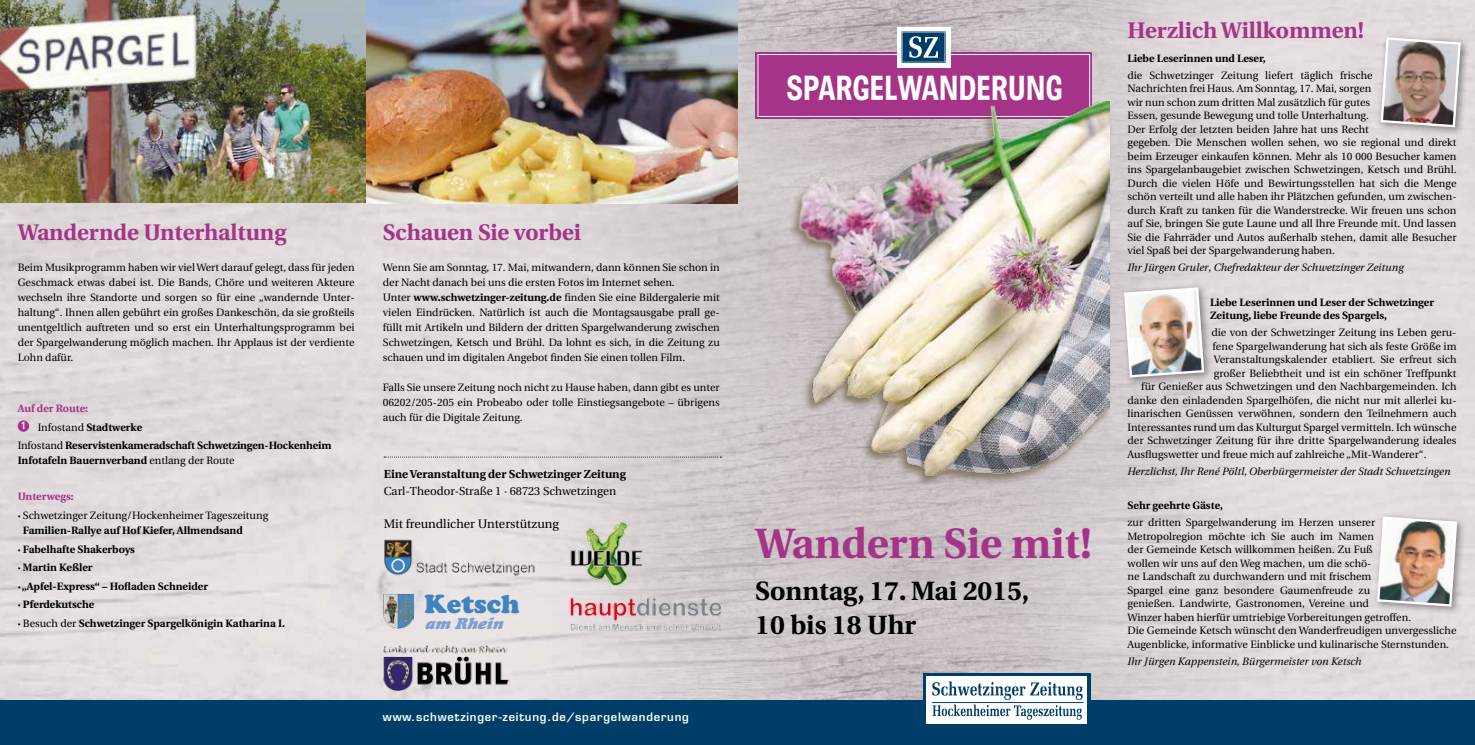
<style>
.page{position:relative;width:1475px;height:745px;background:#fff}
.page>*{position:absolute;margin:0;border:0;box-sizing:border-box;transform-origin:0 0}
.t1{font:700 42.25px "Utopia";color:#a53488}
.t2{font:700 condensed 35px "Brown";letter-spacing:.01em;color:#fff}
.t3{font:700 26.38px/34.2px "Utopia";color:#000}
.t4{font:25.88px "Cooper Black Std";color:#4183bf}
.t5{font:700 22.5px "Utopia";color:#a53488}
.t6{font:italic 15.75px "Cooper Black Std";color:#7b9fcf}
.t7{font:12.38px "Utopia";color:#000}
.t8{font:700 11.62px "Utopia";color:#000}
.t9{font:11.62px "Utopia";color:#000}
.t10{font:600 11.25px "Eurostile";letter-spacing:.07em;color:#fff}
.t11{font:10.62px/13.5px "Utopia";color:#000}
.t12{font:700 10.62px/18.5px "Utopia";color:#000}
.t13{font:italic 10.62px "Utopia";color:#000}
.t14{font:700 10.62px "Utopia";color:#a53488}
.s1{font-family:"Brown";font-weight:500;color:#fff}
.s2{font-weight:400}
.s3{font-weight:700;color:#a53488}
.s4{font-weight:700}
.s5{font-style:normal}
</style>
<div class="page">
<div style="left:0;top:0;width:1474px;height:699px;background:#e1dbdd"></div>
<img style="left:551px;top:0;width:746px;height:699px">
<img style="left:377px;top:533px;width:162px;height:46px">
<img style="left:384px;top:593px;width:29px;height:35px">
<img style="left:569px;top:593px;width:153px;height:40px">
<img style="left:563px;top:510px;width:86px;height:85px">
<svg style="left:384px;top:456px;width:337px;height:1px"></svg>
<img style="left:365px;top:0;width:372px;height:203px">
<div style="left:18px;top:420px;width:11px;height:11px;background:#a53488;border-radius:50%"></div>
<div style="left:0;top:699px;width:1474px;height:45px;background:#003e69"></div>
<div style="left:923px;top:672px;width:167px;height:54px;background:linear-gradient(to right,#003e69,#003e69)"></div>
<div style="left:926px;top:675px;width:160px;height:48px;background:#fff"></div>
<hr style="left:931px;top:701px;width:152px;height:1px;background:#003e69">
<svg style="left:932px;top:681px;width:150px;height:38px"></svg>
<div style="left:1372px;top:512px;width:93px;height:103px;background:#000;opacity:.4"></div>
<img style="left:1375px;top:515px;width:83px;height:92px">
<div style="left:1119px;top:283px;width:93px;height:103px;background:#000;opacity:.4"></div>
<img style="left:1122px;top:286px;width:83px;height:92px">
<div style="left:1376px;top:33px;width:93px;height:103px;background:#000;opacity:.4"></div>
<img style="left:1378px;top:36px;width:83px;height:92px">
<img style="left:0;top:0;width:365px;height:203px">
<div style="left:755px;top:52px;width:336px;height:67px;background:#a53488"></div>
<div style="left:757px;top:54px;width:332px;height:63px;border:1px solid #fff"></div>
<svg style="left:896px;top:27px;width:54px;height:40px"></svg>
<div style="left:788px;top:100px;width:324px;height:400px;background:#6f5e41;opacity:.7"></div>
<img style="left:783px;top:101px;width:326px;height:393px">
<img style="left:379px;top:645px;width:134px;height:45px">
<h2 class="t2" style="left:786px;top:68px;width:277px">SPARGELWANDERUNG</h2>
<h3 class="t5" style="left:18px;top:220px;width:270px">Wandernde Unterhaltung</h3>
<p class="t11" style="left:18px;top:259px;width:338px;line-height:15px;text-align:justify">Beim Musikprogramm haben wir viel Wert darauf gelegt, dass für jeden Geschmack etwas dabei ist. Die Bands, Chöre und weiteren Akteure wechseln ihre Standorte und sorgen so für eine „wandernde Unter&shy;haltung“. Ihnen allen gebührt ein großes Dankeschön, da sie großteils unentgeltlich auftreten und so erst ein Unterhaltungsprogramm bei der Spargelwanderung möglich machen. Ihr Applaus ist der verdiente Lohn dafür.</p>
<p class="t14" style="left:18px;top:402px;width:72px">Auf der Route:</p>
<p class="t12" style="left:22px;top:417px;width:122px"><span class="s1">1</span> <span class="s2">Infostand</span> Stadtwerke</p>
<p class="t12" style="left:18px;top:436px;width:315px"><span class="s2">Infostand</span> Reservistenkameradschaft Schwetzingen-Hockenheim</p>
<p class="t12" style="left:18px;top:451px;width:218px">Infotafeln Bauernverband <span class="s2">entlang der Route</span></p>
<p class="t11" style="left:18px;top:487px;width:252px;line-height:18.5px"><span class="s3">Unterwegs:<br></span><span class="s4">·</span> Schwetzinger Zeitung/Hockenheimer Tageszeitung</p>
<p class="t12" style="left:18px;top:521px;width:269px;text-indent:5px">Familien-Rallye auf Hof Kiefer, Allmendsand<br>· Fabelhafte Shakerboys<br>· Martin Keßler<br>· „Apfel-Express“ – Hofladen Schneider<br>· Pferdekutsche<br>· <span class="s2">Besuch der</span> Schwetzinger Spargelkönigin Katharina I.</p>
<h3 class="t5" style="left:383px;top:220px;width:199px">Schauen Sie vorbei</h3>
<p class="t11" style="left:383px;top:259px;width:338px;line-height:15px">Wenn Sie am Sonntag, 17. Mai, mitwandern, dann können Sie schon in der Nacht danach bei uns die ersten Fotos im Internet sehen.<br>Unter <span class="s4">www.schwetzinger-zeitung.de</span> finden Sie eine Bildergalerie mit vielen Eindrücken. Natürlich ist auch die Montagsausgabe prall ge&shy;füllt mit Artikeln und Bildern der dritten Spargelwanderung zwischen Schwetzingen, Ketsch und Brühl. Da lohnt es sich, in die Zeitung zu schauen und im digitalen Angebot finden Sie einen tollen Film.</p>
<p class="t11" style="left:383px;top:379px;width:338px;line-height:15px;text-align:justify">Falls Sie unsere Zeitung noch nicht zu Hause haben, dann gibt es unter 06202/205-205 ein Probeabo oder tolle Einstiegsangebote – übrigens auch für die Digitale Zeitung.</p>
<p class="t8" style="left:384px;top:467px;width:243px">Eine Veranstaltung der Schwetzinger Zeitung</p>
<p class="t9" style="left:384px;top:484px;width:234px">Carl-Theodor-Straße 1 · 68723 Schwetzingen</p>
<p class="t7" style="left:384px;top:516px;width:177px">Mit freundlicher Unterstützung</p>
<h3 class="t4" style="left:424px;top:588px;width:97px">Ketsch</h3>
<h3 class="t6" style="left:424px;top:613px;width:84px">am Rhein</h3>
<p class="t10" style="left:383px;top:709px;width:307px">www.schwetzinger-zeitung.de/spargelwanderung</p>
<h1 class="t1" style="left:755px;top:518px;width:338px">Wandern Sie mit!</h1>
<h3 class="t3" style="left:755px;top:573px;width:275px">Sonntag, 17. Mai 2015,<br>10 bis 18 Uhr</h3>
<h3 class="t5" style="left:1127px;top:18px;width:238px">Herzlich Willkommen!</h3>
<p class="t12" style="left:1127px;top:49px;width:140px">Liebe Leserinnen und Leser,</p>
<p class="t11" style="left:1127px;top:68px;width:330px">die Schwetzinger Zeitung liefert täglich frische<br>Nachrichten frei Haus. Am Sonntag, 17. Mai, sorgen<br>wir nun schon zum dritten Mal zusätzlich für gutes<br>Essen, gesunde Bewegung und tolle Unterhaltung.<br>Der Erfolg der letzten beiden Jahre hat uns Recht<br>gegeben. Die Menschen wollen sehen, wo sie regional und direkt beim Erzeuger einkaufen können. Mehr als 10 000 Besucher kamen ins Spargelanbaugebiet zwischen Schwetzingen, Ketsch und Brühl.<br>Durch die vielen Höfe und Bewirtungsstellen hat sich die Menge schön verteilt und alle haben ihr Plätzchen gefunden, um zwischen&shy;durch Kraft zu tanken für die Wanderstrecke. Wir freuen uns schon auf Sie, bringen Sie gute Laune und all Ihre Freunde mit. Und lassen Sie die Fahrräder und Autos außerhalb stehen, damit alle Besucher viel Spaß bei der Spargelwanderung haben.</p>
<p class="t13" style="left:1127px;top:262px;width:277px">Ihr Jürgen Gruler<span class="s5">,</span> Chefredakteur der Schwetzinger Zeitung</p>
<p class="t12" style="left:1209px;top:295px;width:225px;line-height:13.5px">Liebe Leserinnen und Leser der Schwetzinger<br>Zeitung, liebe Freunde des Spargels,</p>
<p class="t11" style="left:1211px;top:326px;width:246px">die von der Schwetzinger Zeitung ins Leben geru-</p>
<p class="t11" style="left:1212px;top:339px;width:245px">fene Spargelwanderung hat sich als feste Größe im</p>
<p class="t11" style="left:1213px;top:353px;width:244px">Veranstaltungskalender etabliert. Sie erfreut sich</p>
<p class="t11" style="left:1213px;top:366px;width:244px">großer Beliebtheit und ist ein schöner Treffpunkt</p>
<p class="t11" style="left:1141px;top:380px;width:316px">für Genießer aus Schwetzingen und den Nachbargemeinden. Ich</p>
<p class="t11" style="left:1127px;top:393px;width:330px">danke den einladenden Spargelhöfen, die nicht nur mit allerlei ku-</p>
<p class="t11" style="left:1127px;top:407px;width:330px">linarischen Genüssen verwöhnen, sondern den Teilnehmern auch</p>
<p class="t11" style="left:1127px;top:420px;width:330px">Interessantes rund um das Kulturgut Spargel vermitteln. Ich wünsche</p>
<p class="t11" style="left:1127px;top:434px;width:330px">der Schwetzinger Zeitung für ihre dritte Spargelwanderung ideales</p>
<p class="t11" style="left:1127px;top:447px;width:300px">Ausflugswetter und freue mich auf zahlreiche „Mit-Wanderer“.</p>
<p class="t13" style="left:1127px;top:465px;width:324px">Herzlichst, Ihr René Pöltl, Oberbürgermeister der Stadt Schwetzingen</p>
<p class="t12" style="left:1127px;top:496px;width:97px">Sehr geehrte Gäste,</p>
<p class="t11" style="left:1127px;top:515px;width:330px">zur dritten Spargelwanderung im Herzen unserer<br>Metropolregion möchte ich Sie auch im Namen<br>der Gemeinde Ketsch willkommen heißen. Zu Fuß<br>wollen wir uns auf den Weg machen, um die schö-<br>ne Landschaft zu durchwandern und mit frischem<br>Spargel eine ganz besondere Gaumenfreude zu<br>genießen. Landwirte, Gastronomen, Vereine und<br>Winzer haben hierfür umtriebige Vorbereitungen getroffen.<br>Die Gemeinde Ketsch wünscht den Wanderfreudigen unvergessliche Augenblicke, informative Einblicke und kulinarische Sternstunden.</p>
<p class="t13" style="left:1127px;top:655px;width:235px">Ihr Jürgen Kappenstein, Bürgermeister von Ketsch</p>
</div>
